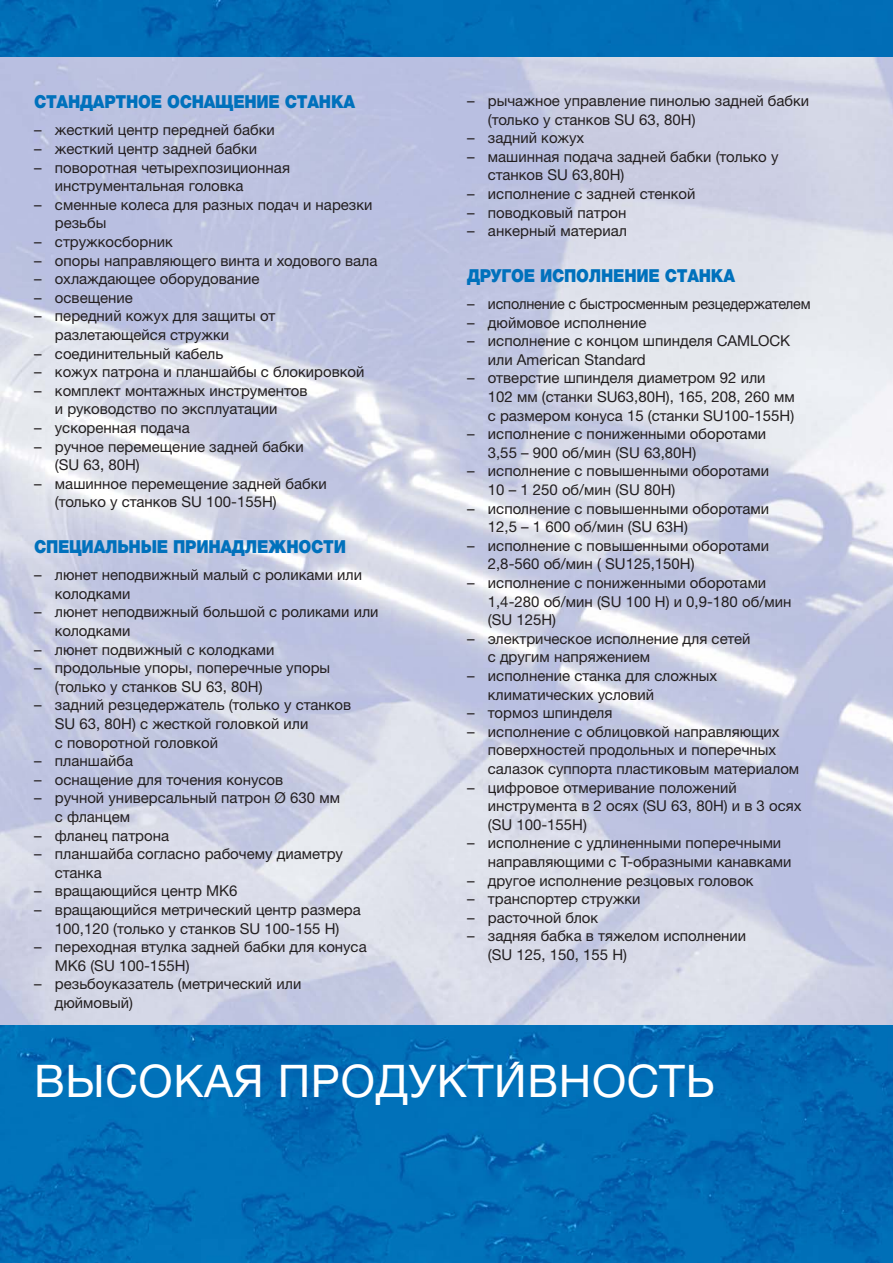
<style>
.page{position:relative;width:893px;height:1263px;background:#fff}
.page>*{position:absolute;margin:0;border:0;box-sizing:border-box;transform-origin:0 0}
.t1{font:45px "Helvetica Neue LTCYR";letter-spacing:.015em;color:#fff}
.t2{font:900 18px "Helvetica Neue LTCYR";letter-spacing:-.015em;color:#0071bc;scale:.9 1}
.t3{font:15px/18.6px "Helvetica Neue LTCYR";color:#231f20}
.s1{font-family:"Lucida Grande"}
</style>
<div class="page">
<img style="left:0;top:0;width:893px;height:1263px">
<img style="left:0;top:58px;width:893px;height:967px">
<p class="t2" style="left:34px;top:95px;width:358px">СТАНДАРТНОЕ ОСНАЩЕНИЕ СТАНКА</p>
<p class="t3" style="left:34px;top:121px;width:242px">– жесткий центр передней бабки</p>
<p class="t3" style="left:34px;top:139px;width:225px">– жесткий центр задней бабки</p>
<p class="t3" style="left:55px;top:158px;width:237px;text-indent:-21px">– поворотная четырехпозиционная инструментальная головка</p>
<p class="t3" style="left:55px;top:195px;width:319px;text-indent:-21px">– сменные колеса для разных подач и нарезки резьбы</p>
<p class="t3" style="left:34px;top:232px;width:140px">– стружкосборник</p>
<p class="t3" style="left:34px;top:251px;width:345px">– опоры направляющего винта и ходового вала</p>
<p class="t3" style="left:34px;top:270px;width:227px">– охлаждающее оборудование</p>
<p class="t3" style="left:34px;top:288px;width:100px">– освещение</p>
<p class="t3" style="left:55px;top:307px;width:222px;text-indent:-21px">– передний кожух для защиты от разлетающейся стружки</p>
<p class="t3" style="left:34px;top:344px;width:191px">– соединительный кабель</p>
<p class="t3" style="left:34px;top:363px;width:332px">– кожух патрона и планшайбы с блокировкой</p>
<p class="t3" style="left:55px;top:381px;width:254px;text-indent:-21px">– комплект монтажных инструментов и руководство по эксплуатации</p>
<p class="t3" style="left:34px;top:418px;width:157px">– ускоренная подача</p>
<p class="t3" style="left:55px;top:437px;width:250px;text-indent:-21px">– ручное перемещение задней бабки (SU 63, 80H)</p>
<p class="t3" style="left:55px;top:474px;width:273px;text-indent:-21px">– машинное перемещение задней бабки (только у станков SU 100-155H)</p>
<p class="t2" style="left:34px;top:540px;width:348px">СПЕЦИАЛЬНЫЕ ПРИНАДЛЕЖНОСТИ</p>
<p class="t3" style="left:55px;top:566px;width:309px;text-indent:-21px">– люнет неподвижный малый с роликами или колодками</p>
<p class="t3" style="left:55px;top:603px;width:325px;text-indent:-21px">– люнет неподвижный большой с роликами или колодками</p>
<p class="t3" style="left:34px;top:640px;width:242px">– люнет подвижный с колодками</p>
<p class="t3" style="left:55px;top:659px;width:277px;text-indent:-21px">– продольные упоры, поперечные упоры (только у станков SU 63, 80H)</p>
<p class="t3" style="left:55px;top:696px;width:298px;text-indent:-21px">– задний резцедержатель (только у станков<br>SU 63, 80H) с жесткой головкой или<br>с поворотной головкой</p>
<p class="t3" style="left:34px;top:752px;width:101px">– планшайба</p>
<p class="t3" style="left:34px;top:770px;width:251px">– оснащение для точения конусов</p>
<p class="t3" style="left:55px;top:789px;width:287px;text-indent:-21px">– ручной универсальный патрон Ø 630 мм с фланцем</p>
<p class="t3" style="left:34px;top:826px;width:137px">– фланец патрона</p>
<p class="t3" style="left:55px;top:845px;width:290px;text-indent:-21px">– планшайба согласно рабочему диаметру станка</p>
<p class="t3" style="left:34px;top:882px;width:205px">– вращающийся центр MK6</p>
<p class="t3" style="left:34px;top:900px;width:328px;text-align:center">– вращающийся метрический центр размера<br>100,120 (только у станков SU 100-155 H)</p>
<p class="t3" style="left:55px;top:938px;width:313px;text-indent:-21px">– переходная втулка задней бабки для конуса<br>MK6 (SU 100-155H)</p>
<p class="t3" style="left:55px;top:975px;width:248px;text-indent:-21px">– резьбоуказатель (метрический или дюймовый)</p>
<p class="t3" style="left:488px;top:91px;width:323px;text-indent:-21px">– рычажное управление пинолью задней бабки (только у станков SU 63, 80H)</p>
<p class="t3" style="left:467px;top:129px;width:119px">– задний кожух</p>
<p class="t3" style="left:488px;top:147px;width:292px;text-indent:-21px">– машинная подача задней бабки (только у станков SU 63,80H)</p>
<p class="t3" style="left:467px;top:184px;width:230px">– исполнение с задней стенкой</p>
<p class="t3" style="left:467px;top:203px;width:161px">– поводковый патрон</p>
<p class="t3" style="left:467px;top:222px;width:162px">– анкерный материал</p>
<p class="t2" style="left:467px;top:269px;width:299px">ДРУГОЕ ИСПОЛНЕНИЕ СТАНКА</p>
<p class="t3" style="left:467px;top:294px;width:345px">– исполнение с быстросменным резцедержателем</p>
<p class="t3" style="left:467px;top:313px;width:181px">– дюймовое исполнение</p>
<p class="t3" style="left:488px;top:332px;width:304px;text-indent:-21px">– исполнение с концом шпинделя CAMLOCK или American Standard</p>
<p class="t3" style="left:488px;top:369px;width:308px;text-indent:-21px">– отверстие шпинделя диаметром 92 или<br>102 мм (станки SU63,80H), 165, 208, 260 мм с размером конуса 15 (станки SU100-155H)</p>
<p class="t3" style="left:488px;top:425px;width:280px;text-indent:-21px">– исполнение с пониженными оборотами<br>3,55 – 900 об/мин (SU 63,80H)</p>
<p class="t3" style="left:488px;top:462px;width:283px;text-indent:-21px">– исполнение с повышенными оборотами<br>10 – 1 250 об/мин (SU 80H)</p>
<p class="t3" style="left:488px;top:499px;width:283px;text-indent:-21px">– исполнение с повышенными оборотами<br>12,5 – 1 600 об/мин (SU 63H)</p>
<p class="t3" style="left:488px;top:536px;width:283px;text-indent:-21px">– исполнение с повышенными оборотами<br>2,8-560 об/мин ( SU125,150H)</p>
<p class="t3" style="left:488px;top:573px;width:305px;text-indent:-21px">– исполнение с пониженными оборотами<br>1,4-280 об/мин (SU 100 H) и 0,9-180 об/мин (SU 125H)</p>
<p class="t3" style="left:488px;top:629px;width:264px;text-indent:-21px">– электрическое исполнение для сетей с другим напряжением</p>
<p class="t3" style="left:488px;top:666px;width:231px;text-indent:-21px">– исполнение станка для сложных климатических условий</p>
<p class="t3" style="left:467px;top:704px;width:147px">– тормоз шпинделя</p>
<p class="t3" style="left:488px;top:722px;width:313px;text-indent:-21px">– исполнение с облицовкой направляющих поверхностей продольных и поперечных салазок суппорта пластиковым материалом</p>
<p class="t3" style="left:488px;top:778px;width:315px;text-indent:-21px">– цифровое отмеривание положений инструмента в 2 осях (SU 63, 80H) и в 3 осях (SU 100-155H)</p>
<p class="t3" style="left:488px;top:834px;width:305px;text-indent:-21px">– исполнение с удлиненными поперечными направляющими с Т-образными канавками</p>
<p class="t3" style="left:467px;top:871px;width:288px">– другое исполнение резцовых головок</p>
<p class="t3" style="left:467px;top:890px;width:175px">– транспортер стружки</p>
<p class="t3" style="left:467px;top:908px;width:133px">– расточной блок</p>
<p class="t3" style="left:488px;top:927px;width:260px;text-indent:-21px">– задняя бабка в тяжелом исполнении (SU 125, 150, 155 H)</p>
<h1 class="t1" style="left:34px;top:1055px;width:682px">ВЫСОКАЯ ПРОДУКТИ<span class="s1">́</span>ВНОСТЬ</h1>
</div>
